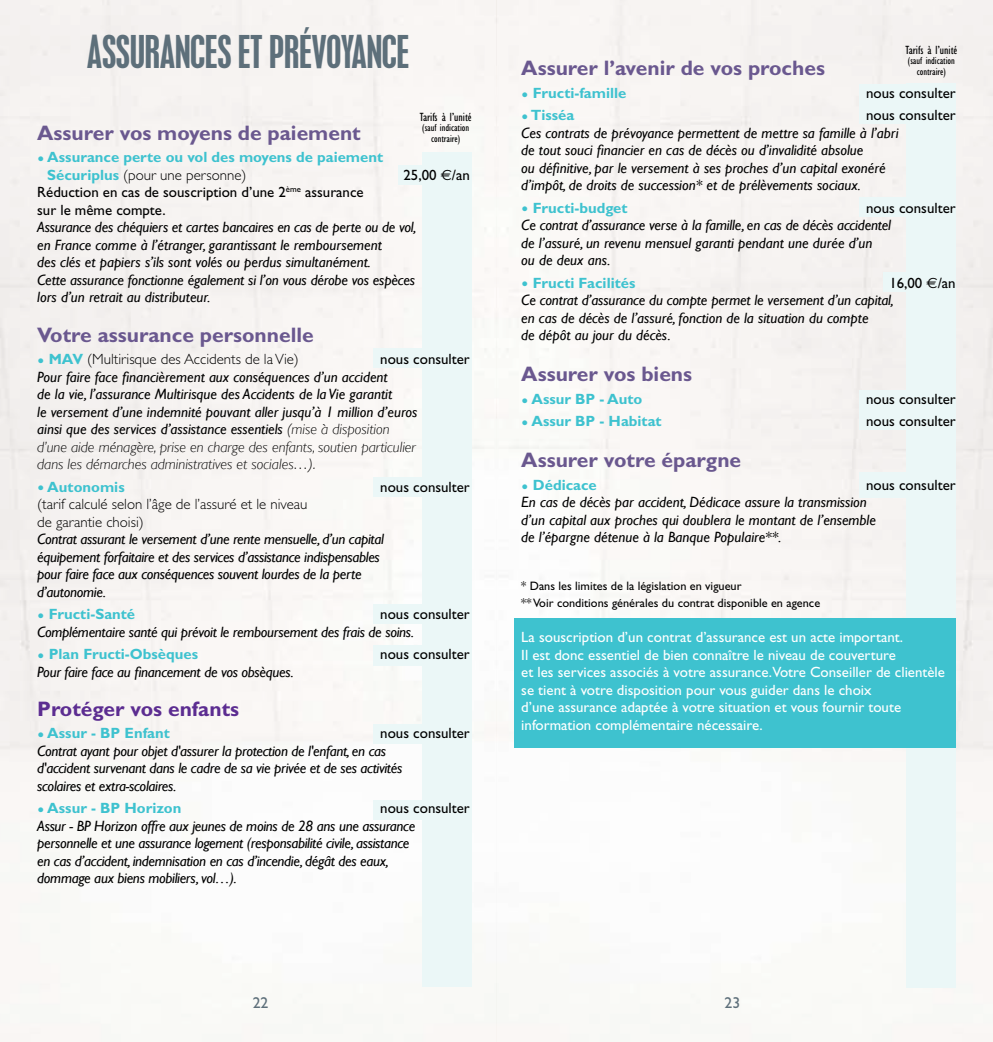
<style>
.page{position:relative;width:993px;height:1042px;background:#fff}
.page>*{position:absolute;margin:0;border:0;box-sizing:border-box;transform-origin:0 0}
.t1{font:condensed 40.25px "Placard MT Std";letter-spacing:-.01em;color:#5d6f7a}
.t2{font:700 21px "Gill Sans";color:#6a588f}
.t3{font:700 21px "Gill Sans";color:#5c2d91}
.t4{font:15.75px "Gill Sans";color:#5d6f7a}
.t5{font:italic 14.88px/17.5px "Gill Sans";letter-spacing:-.01em;color:#000}
.t6{font:14.88px/17.5px "Gill Sans";color:#fff}
.t7{font:700 14.88px/17.5px "Gill Sans";color:#3ec2cf}
.t8{font:14.88px/17.5px "Gill Sans";color:#000}
.t9{font:300 14.88px/17.5px "Gill Sans";color:#000}
.t10{font:12.25px/17.5px "Gill Sans";color:#000}
.t11{font:condensed 12.25px "Gill Sans";color:#000}
.t12{font:condensed 10.5px "Gill Sans";color:#000}
.s1{font-weight:800}
.s2{font-weight:300;color:#000}
.s3{font-family:"Euro Sans"}
.s4{font-weight:800;color:#3ec2cf}
.s5{font-weight:700;color:#3ec2cf}
.s6{font-weight:300}
.s7{font-style:normal}
.s8{font-family:"Euro Sans";font-style:normal}
</style>
<div class="page">
<div style="left:0;top:0;width:992px;height:1042px;background:#f9f6f4"></div>
<div style="left:422px;top:153px;width:49px;height:834px;background:#ebf7f7"></div>
<div style="left:373px;top:348px;width:68px;height:20px;background:#ebf7f7"></div>
<div style="left:398px;top:165px;width:43px;height:20px;background:#ebf7f7"></div>
<div style="left:373px;top:477px;width:68px;height:20px;background:#ebf7f7"></div>
<div style="left:373px;top:604px;width:68px;height:20px;background:#ebf7f7"></div>
<div style="left:373px;top:724px;width:68px;height:20px;background:#ebf7f7"></div>
<div style="left:373px;top:800px;width:68px;height:19px;background:#ebf7f7"></div>
<div style="left:373px;top:645px;width:68px;height:21px;background:#ebf7f7"></div>
<div style="left:858px;top:85px;width:68px;height:39px;background:#ebf7f7"></div>
<div style="left:858px;top:197px;width:68px;height:20px;background:#ebf7f7"></div>
<div style="left:883px;top:272px;width:43px;height:20px;background:#ebf7f7"></div>
<div style="left:858px;top:391px;width:68px;height:39px;background:#ebf7f7"></div>
<div style="left:858px;top:472px;width:68px;height:25px;background:#ebf7f7"></div>
<div style="left:905px;top:83px;width:50px;height:904px;background:#ebf7f7"></div>
<div style="left:513px;top:619px;width:442px;height:129px;background:#3ec2cf"></div>
<h1 class="t1" style="left:87px;top:27px;width:324px">ASSURANCES ET PRÉVOYANCE</h1>
<p class="t11" style="left:419px;top:110px;width:53px">Tarifs à l’unité</p>
<p class="t12" style="left:422px;top:122px;width:48px">(sauf indication</p>
<h2 class="t2" style="left:37px;top:120px;width:325px">Assurer vos moyens de paiement</h2>
<p class="t12" style="left:431px;top:132px;width:30px">contraire)</p>
<p class="t7" style="left:47px;top:148px;width:337px;text-indent:-10px"><span class="s1">•</span> Assurance perte ou vol des moyens de paiement<br>Sécuriplus <span class="s2">(pour une personne)</span></p>
<p class="t8" style="left:403px;top:166px;width:68px">25,00 <span class="s3">E</span>/an</p>
<p class="t8" style="left:37px;top:184px;width:328px">Réduction en cas de souscription d’une 2<sup>ème</sup> assurance sur le même compte.</p>
<p class="t5" style="left:37px;top:218px;width:380px">Assurance des chéquiers et cartes bancaires en cas de perte ou de vol, en France comme à l’étranger, garantissant le remboursement<br>des clés et papiers s’ils sont volés ou perdus simultanément.<br>Cette assurance fonctionne également si l’on vous dérobe vos espèces lors d’un retrait au distributeur.</p>
<h2 class="t2" style="left:37px;top:322px;width:278px">Votre assurance personnelle</h2>
<p class="t9" style="left:37px;top:350px;width:263px"><span class="s4">•</span> <span class="s5">MAV</span> (Multirisque des Accidents de la Vie)</p>
<p class="t8" style="left:380px;top:350px;width:91px">nous consulter</p>
<p class="t5" style="left:37px;top:368px;width:381px">Pour faire face financièrement aux conséquences d’un accident<br>de la vie, l’assurance Multirisque des Accidents de la Vie garantit<br>le versement d’une indemnité pouvant aller jusqu’à 1 million d’euros ainsi que des services d’assistance essentiels <span class="s6">(mise à disposition d’une aide ménagère, prise en charge des enfants, soutien particulier dans les démarches administratives et sociales…).</span></p>
<p class="t7" style="left:37px;top:478px;width:89px"><span class="s1">•</span> Autonomis</p>
<p class="t8" style="left:380px;top:478px;width:91px">nous consulter</p>
<p class="t9" style="left:37px;top:495px;width:272px">(tarif calculé selon l’âge de l’assuré et le niveau de garantie choisi)</p>
<p class="t5" style="left:37px;top:530px;width:348px">Contrat assurant le versement d’une rente mensuelle, d’un capital équipement forfaitaire et des services d’assistance indispensables pour faire face aux conséquences souvent lourdes de la perte d’autonomie.</p>
<p class="t7" style="left:37px;top:605px;width:99px"><span class="s1">•</span> Fructi-Santé</p>
<p class="t8" style="left:380px;top:605px;width:91px">nous consulter</p>
<p class="t5" style="left:37px;top:623px;width:378px">Complémentaire santé qui prévoit le remboursement des frais de soins.</p>
<p class="t7" style="left:37px;top:645px;width:162px"><span class="s1">•</span> Plan Fructi-Obsèques</p>
<p class="t8" style="left:380px;top:645px;width:91px">nous consulter</p>
<p class="t5" style="left:37px;top:663px;width:258px">Pour faire face au financement de vos obsèques.</p>
<h2 class="t3" style="left:37px;top:696px;width:203px">Protéger vos enfants</h2>
<p class="t7" style="left:37px;top:724px;width:134px"><span class="s1">•</span> Assur - BP Enfant</p>
<p class="t8" style="left:380px;top:725px;width:91px">nous consulter</p>
<p class="t5" style="left:37px;top:742px;width:366px">Contrat ayant pour objet d'assurer la protection de l'enfant, en cas d'accident survenant dans le cadre de sa vie privée et de ses activités scolaires et extra-scolaires.</p>
<p class="t7" style="left:37px;top:799px;width:146px"><span class="s1">•</span> Assur - BP Horizon</p>
<p class="t8" style="left:380px;top:800px;width:91px">nous consulter</p>
<p class="t5" style="left:37px;top:817px;width:379px">Assur - BP Horizon offre aux jeunes de moins de 28 ans une assurance personnelle et une assurance logement (responsabilité civile, assistance en cas d’accident, indemnisation en cas d’incendie, dégât des eaux, dommage aux biens mobiliers, vol…).</p>
<p class="t11" style="left:905px;top:43px;width:53px">Tarifs à l’unité</p>
<p class="t12" style="left:907px;top:55px;width:48px">(sauf indication</p>
<h2 class="t2" style="left:521px;top:56px;width:305px">Assurer l’avenir de vos proches</h2>
<p class="t7" style="left:521px;top:84px;width:107px"><span class="s1">•</span> Fructi-famille</p>
<p class="t8" style="left:865px;top:84px;width:91px">nous consulter</p>
<p class="t7" style="left:521px;top:106px;width:54px"><span class="s1">•</span> Tisséa</p>
<p class="t8" style="left:865px;top:107px;width:91px">nous consulter</p>
<p class="t5" style="left:521px;top:124px;width:378px">Ces contrats de prévoyance permettent de mettre sa famille à l’abri de tout souci financier en cas de décès ou d’invalidité absolue<br>ou définitive, par le versement à ses proches d’un capital exonéré d’impôt, de droits de succession* et de prélèvements sociaux.</p>
<p class="t7" style="left:521px;top:199px;width:108px"><span class="s1">•</span> Fructi-budget</p>
<p class="t8" style="left:865px;top:199px;width:91px">nous consulter</p>
<p class="t5" style="left:521px;top:216px;width:371px">Ce contrat d’assurance verse à la famille, en cas de décès accidentel de l’assuré, un revenu mensuel garanti pendant une durée d’un<br>ou de deux ans.</p>
<p class="t7" style="left:521px;top:274px;width:115px"><span class="s1">•</span> Fructi Facilités</p>
<p class="t12" style="left:916px;top:65px;width:30px">contraire)</p>
<p class="t5" style="left:521px;top:274px;width:435px;text-indent:368px"><span class="s7">16,00</span> <span class="s8">E</span><span class="s7">/an </span>Ce contrat d’assurance du compte permet le versement d’un capital,<br>en cas de décès de l’assuré, fonction de la situation du compte<br>de dépôt au jour du décès.</p>
<h2 class="t2" style="left:521px;top:362px;width:172px">Assurer vos biens</h2>
<p class="t7" style="left:521px;top:390px;width:122px"><span class="s1">•</span> Assur BP - Auto</p>
<p class="t8" style="left:865px;top:390px;width:91px">nous consulter</p>
<p class="t7" style="left:521px;top:412px;width:142px"><span class="s1">•</span> Assur BP - Habitat</p>
<p class="t8" style="left:865px;top:412px;width:91px">nous consulter</p>
<h2 class="t2" style="left:521px;top:448px;width:221px">Assurer votre épargne</h2>
<p class="t7" style="left:521px;top:476px;width:77px"><span class="s1">•</span> Dédicace</p>
<p class="t8" style="left:865px;top:476px;width:91px">nous consulter</p>
<p class="t5" style="left:521px;top:493px;width:356px">En cas de décès par accident, Dédicace assure la transmission d’un capital aux proches qui doublera le montant de l’ensemble de l’épargne détenue à la Banque Populaire**.</p>
<p class="t10" style="left:521px;top:577px;width:300px">* Dans les limites de la législation en vigueur<br>** Voir conditions générales du contrat disponible en agence</p>
<p class="t6" style="left:521px;top:628px;width:425px">La souscription d’un contrat d’assurance est un acte important.<br>Il est donc essentiel de bien connaître le niveau de couverture<br>et les services associés à votre assurance.Votre Conseiller de clientèle se tient à votre disposition pour vous guider dans le choix<br>d’une assurance adaptée à votre situation et vous fournir toute information complémentaire nécessaire.</p>
<p class="t4" style="left:253px;top:993px;width:17px">22</p>
<p class="t4" style="left:724px;top:993px;width:17px">23</p>
</div>
